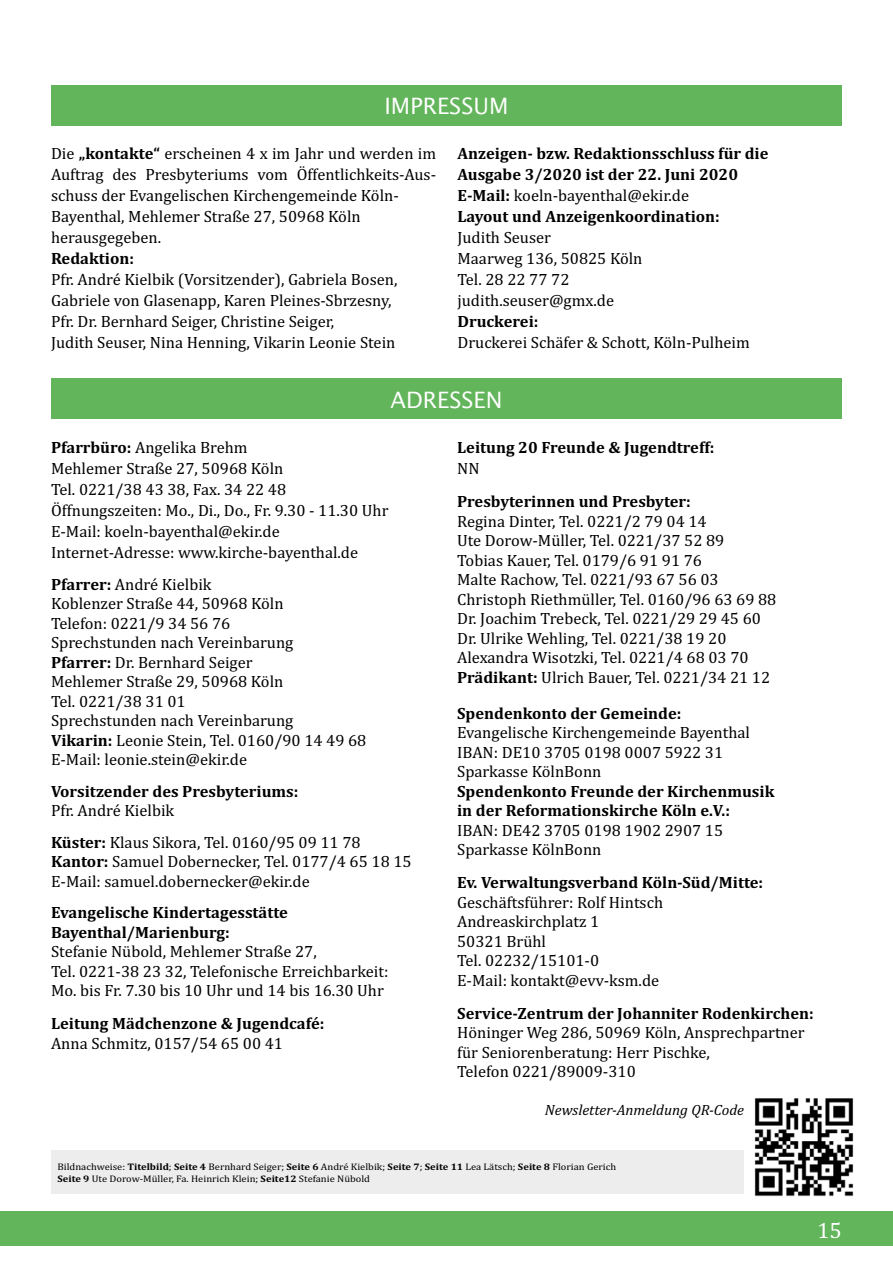
<style>
.page{position:relative;width:893px;height:1263px;background:#fff}
.page>*{position:absolute;margin:0;border:0;box-sizing:border-box;transform-origin:0 0}
.t1{font:22.5px "Lucida Sans";color:#fff}
.t2{font:22.5px "Cambria";color:#fff}
.t3{font:16.5px/19.5px "Cambria";color:#000}
.t4{font:700 16.5px/21px "Cambria";color:#000}
.t5{font:italic 15px "Cambria";color:#000}
.t6{font:9.6px/12.3px "Cambria";color:#000;scale:1.09 1}
.s1{font-weight:700}
.s2{font-weight:400}
</style>
<div class="page">
<div style="left:0;top:1212px;width:893px;height:34px;background:#62b55a"></div>
<img style="left:754px;top:1098px;width:100px;height:99px">
<div style="left:51px;top:85px;width:791px;height:40px;background:#62b55a"></div>
<div style="left:51px;top:378px;width:791px;height:41px;background:#62b55a"></div>
<div style="left:51px;top:1151px;width:692px;height:43px;background:#ededed"></div>
<h1 class="t1" style="left:384px;top:92px;width:125px">IMPRESSUM</h1>
<p class="t3" style="left:51px;top:143px;width:387px;line-height:21px">Die <span class="s1">„kontakte“</span> erscheinen 4 x im Jahr und werden im Auftrag des Presbyteriums vom Öffentlichkeits-Aus&shy;schuss der Evangelischen Kirchengemeinde Köln-Bayenthal, Mehlemer Straße 27, 50968 Köln herausgegeben.</p>
<p class="t4" style="left:51px;top:247px;width:85px">Redaktion:</p>
<p class="t3" style="left:51px;top:269px;width:348px;line-height:21px">Pfr. André Kielbik (Vorsitzender), Gabriela Bosen, Gabriele von Glasenapp, Karen Pleines-Sbrzesny, Pfr. Dr. Bernhard Seiger, Christine Seiger,<br>Judith Seuser, Nina Henning, Vikarin Leonie Stein</p>
<p class="t4" style="left:457px;top:142px;width:313px">Anzeigen- bzw. Redaktionsschluss für die Ausgabe 3/2020 ist der 22. Juni 2020<br>E-Mail: <span class="s2">koeln-bayenthal@ekir.de<br></span>Layout und Anzeigenkoordination:</p>
<p class="t3" style="left:457px;top:227px;width:186px;line-height:21px">Judith Seuser<br>Maarweg 136, 50825 Köln<br>Tel. 28 22 77 72 judith.seuser@gmx.de</p>
<p class="t4" style="left:457px;top:310px;width:83px">Druckerei:</p>
<p class="t3" style="left:457px;top:333px;width:294px">Druckerei Schäfer &amp; Schott, Köln-Pulheim</p>
<h1 class="t1" style="left:390px;top:386px;width:113px">ADRESSEN</h1>
<p class="t3" style="left:51px;top:437px;width:339px;line-height:21px"><span class="s1">Pfarrbüro:</span> Angelika Brehm<br>Mehlemer Straße 27, 50968 Köln<br>Tel. 0221/38 43 38, Fax. 34 22 48<br>Öffnungszeiten: Mo., Di., Do., Fr. 9.30 - 11.30 Uhr E-Mail: koeln-bayenthal@ekir.de Internet-Adresse: www.kirche-bayenthal.de</p>
<p class="t3" style="left:51px;top:574px;width:317px"><span class="s1">Pfarrer:</span> André Kielbik<br>Koblenzer Straße 44, 50968 Köln<br>Telefon: 0221/9 34 56 76<br>Sprechstunden nach Vereinbarung<br><span class="s1">Pfarrer:</span> Dr. Bernhard Seiger<br>Mehlemer Straße 29, 50968 Köln<br>Tel. 0221/38 31 01<br>Sprechstunden nach Vereinbarung<br><span class="s1">Vikarin:</span> Leonie Stein, Tel. 0160/90 14 49 68<br>E-Mail: leonie.stein@ekir.de</p>
<p class="t4" style="left:51px;top:780px;width:249px">Vorsitzender des Presbyteriums:</p>
<p class="t3" style="left:51px;top:795px;width:311px;line-height:31.5px">Pfr. André Kielbik<br><span class="s1">Küster:</span> Klaus Sikora, Tel. 0160/95 09 11 78</p>
<p class="t3" style="left:51px;top:852px;width:362px"><span class="s1">Kantor:</span> Samuel Dobernecker, Tel. 0177/4 65 18 15<br>E-Mail: samuel.dobernecker@ekir.de</p>
<p class="t4" style="left:51px;top:902px;width:238px;line-height:19.5px">Evangelische Kindertagesstätte<br>Bayenthal/Marienburg:</p>
<p class="t3" style="left:51px;top:942px;width:339px">Stefanie Nübold, Mehlemer Straße 27,<br>Tel. 0221-38 23 32, Telefonische Erreichbarkeit:<br>Mo. bis Fr. 7.30 bis 10 Uhr und 14 bis 16.30 Uhr</p>
<p class="t4" style="left:51px;top:1012px;width:275px">Leitung Mädchenzone &amp; Jugendcafé:</p>
<p class="t3" style="left:51px;top:1033px;width:234px">Anna Schmitz, 0157/54 65 00 41</p>
<p class="t4" style="left:457px;top:436px;width:259px">Leitung 20 Freunde &amp; Jugendtreff:</p>
<p class="t3" style="left:457px;top:459px;width:24px">NN</p>
<p class="t4" style="left:457px;top:490px;width:235px">Presbyterinnen und Presbyter:</p>
<p class="t3" style="left:457px;top:511px;width:321px">Regina Dinter, Tel. 0221/2 79 04 14<br>Ute Dorow-Müller, Tel. 0221/37 52 89<br>Tobias Kauer, Tel. 0179/6 91 91 76<br>Malte Rachow, Tel. 0221/93 67 56 03<br>Christoph Riethmüller, Tel. 0160/96 63 69 88<br>Dr. Joachim Trebeck, Tel. 0221/29 29 45 60<br>Dr. Ulrike Wehling, Tel. 0221/38 19 20<br>Alexandra Wisotzki, Tel. 0221/4 68 03 70<br><span class="s1">Prädikant:</span> Ulrich Bauer, Tel. 0221/34 21 12</p>
<p class="t4" style="left:457px;top:702px;width:226px">Spendenkonto der Gemeinde:</p>
<p class="t3" style="left:457px;top:723px;width:294px">Evangelische Kirchengemeinde Bayenthal<br>IBAN: DE10 3705 0198 0007 5922 31<br>Sparkasse KölnBonn</p>
<p class="t4" style="left:457px;top:781px;width:319px;line-height:19.5px">Spendenkonto Freunde der Kirchenmusik in der Reformationskirche Köln e.V.:</p>
<p class="t3" style="left:457px;top:820px;width:268px">IBAN: DE42 3705 0198 1902 2907 15<br>Sparkasse KölnBonn</p>
<p class="t4" style="left:457px;top:872px;width:308px">Ev. Verwaltungsverband Köln-Süd/Mitte:</p>
<p class="t3" style="left:457px;top:892px;width:207px">Geschäftsführer: Rolf Hintsch<br>Andreaskirchplatz 1<br>50321 Brühl<br>Tel. 02232/15101-0<br>E-Mail: kontakt@evv-ksm.de</p>
<p class="t4" style="left:457px;top:1002px;width:358px">Service-Zentrum der Johanniter Rodenkirchen:</p>
<p class="t3" style="left:457px;top:1023px;width:349px">Höninger Weg 286, 50969 Köln, Ansprechpartner für Seniorenberatung: Herr Pischke,<br>Telefon 0221/89009-310</p>
<p class="t5" style="left:545px;top:1099px;width:201px">Newsletter-Anmeldung QR-Code</p>
<p class="t6" style="left:57px;top:1160px;width:514px">Bildnachweise: <span class="s1">Titelbild</span>; <span class="s1">Seite 4</span> Bernhard Seiger; <span class="s1">Seite 6</span> André Kielbik; <span class="s1">Seite 7</span>; <span class="s1">Seite 11</span> Lea Lätsch; <span class="s1">Seite 8</span> Florian Gerich<br><span class="s1">Seite 9</span> Ute Dorow-Müller, Fa. Heinrich Klein; <span class="s1">Seite12</span> Stefanie Nübold</p>
<h1 class="t2" style="left:817px;top:1217px;width:26px">15</h1>
</div>
